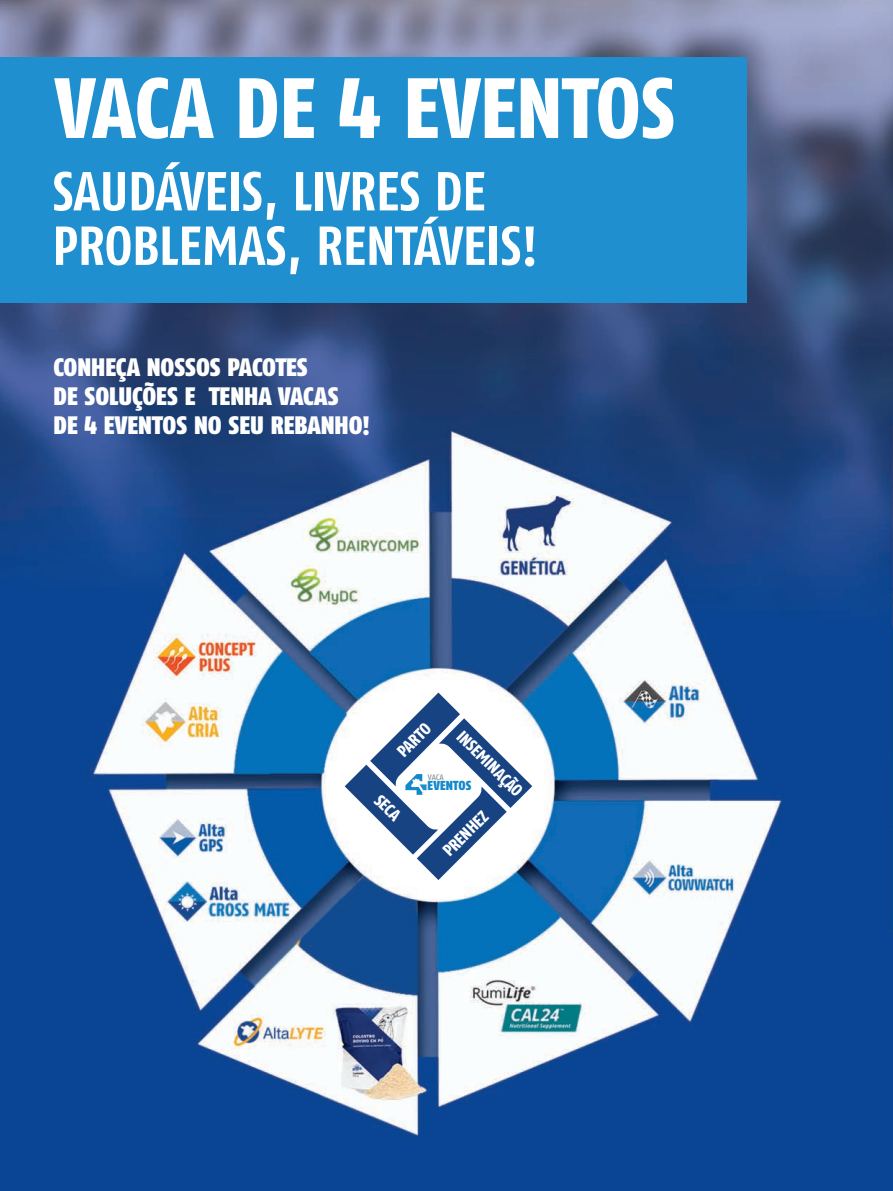
<style>
.page{position:relative;width:893px;height:1191px;background:#094594}
.page>*{position:absolute;margin:0;border:0;box-sizing:border-box;transform-origin:0 0}
.t1{font:800 condensed 85.2px "Fago Offc";color:#fff}
.t2{font:700 condensed 54.75px/54.4px "Fago Offc";color:#fff}
.t3{font:900 condensed 25.2px/29.2px "Fago Offc";color:#fff}
.t4{font:800 condensed 16.8px "Fago Offc";color:#fff}
.t5{font:900 condensed 13.05px "Fago Offc";letter-spacing:.015em;color:#1389cb}
.t6{font:500 7.95px "Fago Offc";color:#939599}
</style>
<div class="page">
<img style="left:0;top:0;width:893px;height:550px">
<img style="left:38px;top:426px;width:855px;height:715px">
<div style="left:0;top:57px;width:746px;height:246px;background:#1f8fcf"></div>
<svg style="left:345px;top:692px;width:187px;height:188px;background:#a7b8d0"></svg>
<h1 class="t1" style="left:55px;top:57px;width:622px">VACA DE 4 EVENTOS</h1>
<h2 class="t2" style="left:52px;top:164px;width:487px">SAUDÁVEIS, LIVRES DE<br>PROBLEMAS, RENTÁVEIS!</h2>
<p class="t3" style="left:54px;top:352px;width:318px">CONHEÇA NOSSOS PACOTES<br>DE SOLUÇÕES E TENHA VACAS<br>DE 4 EVENTOS NO SEU REBANHO!</p>
<p class="t4" style="left:393px;top:746px;width:41px;rotate:-45deg">PARTO</p>
<p class="t4" style="left:467px;top:726px;width:87px;rotate:45deg">INSEMINAÇÃO</p>
<p class="t4" style="left:439px;top:846px;width:58px;rotate:-45deg">PRENHEZ</p>
<p class="t6" style="left:428px;top:772px;width:18px">VACA</p>
<p class="t5" style="left:428px;top:777px;width:46px">EVENTOS</p>
<p class="t4" style="left:384px;top:790px;width:31px;rotate:45deg">SECA</p>
</div>
